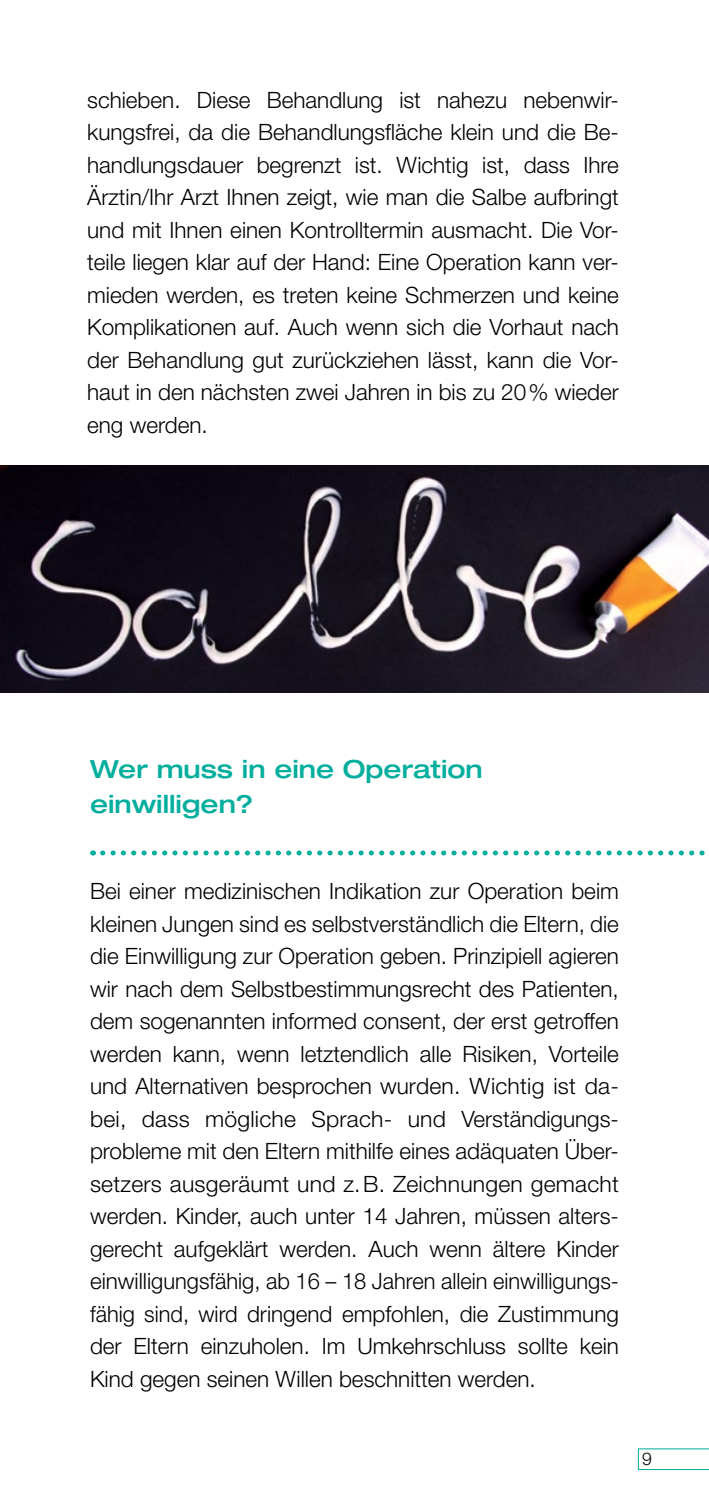
<style>
.page{position:relative;width:709px;height:1489px;background:#fff}
.page>*{position:absolute;margin:0;border:0;box-sizing:border-box;transform-origin:0 0}
.t1{font:500 expanded 25px/35px "Helvetica Neue";color:#00ae9d}
.t2{font:300 22.5px/32.5px "Helvetica Neue";color:#000;text-align:justify}
.t3{font:300 17.5px "Helvetica Neue";color:#000}
</style>
<div class="page">
<img style="left:0;top:465px;width:709px;height:227px">
<svg style="left:638px;top:1448px;width:71px;height:21px"></svg>
<svg style="left:103px;top:850px;width:602px;height:5px"></svg>
<p class="t2" style="left:87px;top:83px;width:533px">schieben. Diese Behandlung ist nahezu nebenwir&shy;kungsfrei, da die Behandlungsfläche klein und die Be&shy;handlungsdauer begrenzt ist. Wichtig ist, dass Ihre Ärztin/Ihr Arzt Ihnen zeigt, wie man die Salbe aufbringt und mit Ihnen einen Kontrolltermin ausmacht. Die Vor&shy;teile liegen klar auf der Hand: Eine Operation kann ver&shy;mieden werden, es treten keine Schmerzen und keine Komplikationen auf. Auch wenn sich die Vorhaut nach der Behandlung gut zurückziehen lässt, kann die Vor&shy;haut in den nächsten zwei Jahren in bis zu 20% wieder eng werden.</p>
<p class="t1" style="left:90px;top:751px;width:394px">Wer muss in eine Operation einwilligen?</p>
<p class="t2" style="left:90px;top:874px;width:530px">Bei einer medizinischen Indikation zur Operation beim kleinen Jungen sind es selbstverständlich die Eltern, die die Einwilligung zur Operation geben. Prinzipiell agieren wir nach dem Selbstbestimmungsrecht des Patienten, dem sogenannten informed consent, der erst getroffen werden kann, wenn letztendlich alle Risiken, Vorteile und Alternativen besprochen wurden. Wichtig ist da&shy;bei, dass mögliche Sprach- und Verständigungs&shy;probleme mit den Eltern mithilfe eines adäquaten Über&shy;setzers ausgeräumt und z.B. Zeichnungen gemacht werden. Kinder, auch unter 14 Jahren, müssen alters&shy;gerecht aufgeklärt werden. Auch wenn ältere Kinder einwilligungsfähig, ab 16 – 18 Jahren allein einwilligungs&shy;fähig sind, wird dringend empfohlen, die Zustimmung der Eltern einzuholen. Im Umkehrschluss sollte kein Kind gegen seinen Willen beschnitten werden.</p>
<p class="t3" style="left:642px;top:1447px;width:11px">9</p>
</div>
